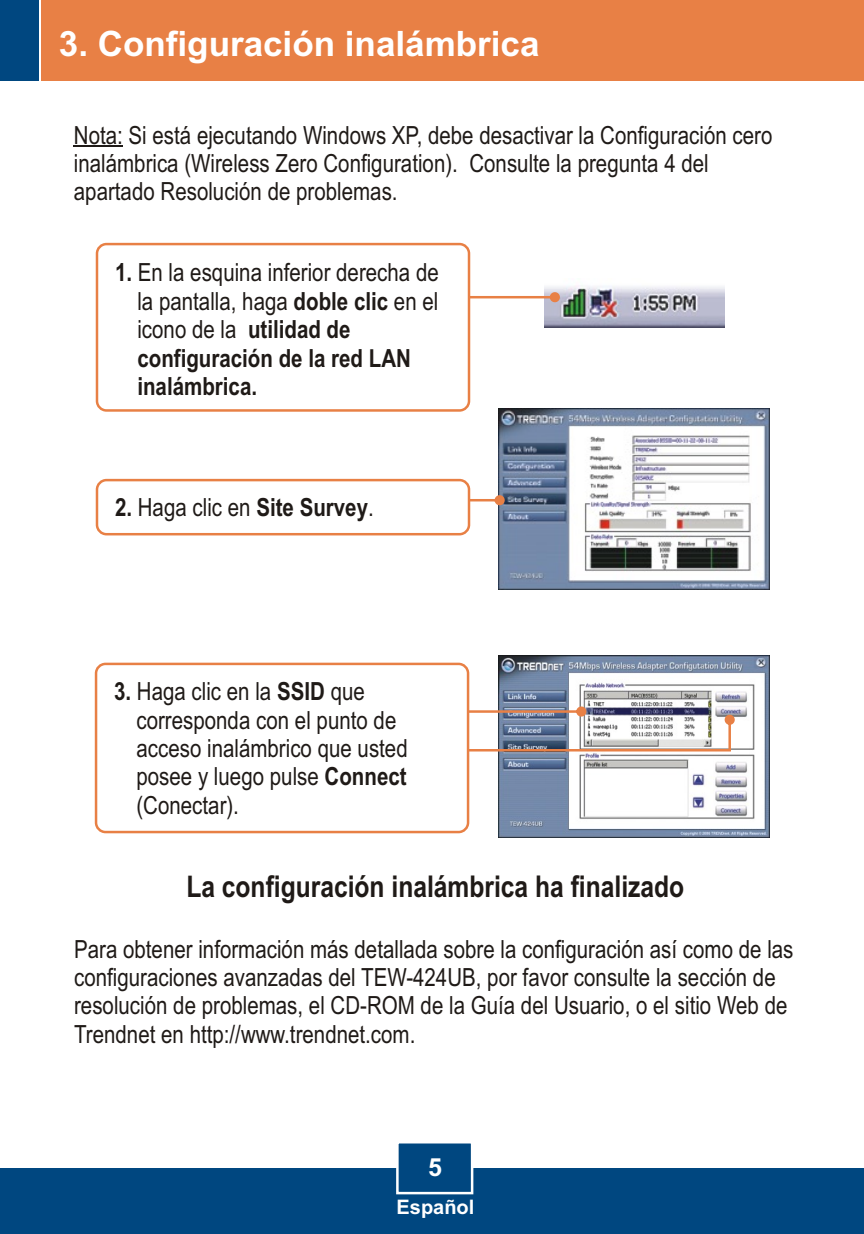
<style>
.page{position:relative;width:864px;height:1234px;background:#fff}
.page>*{position:absolute;margin:0;border:0;box-sizing:border-box;transform-origin:0 0}
.t1{font:700 35px "Arial";color:#fff}
.t2{font:700 30px "Arial Narrow";color:#1f1a17}
.t3{font:25px/28.2px "Arial Narrow";color:#1f1a17}
.t4{font:700 25px/28.5px "Arial Narrow";color:#1f1a17}
.t5{font:700 25px "Arial";color:#fff}
.t6{font:700 20px "Arial";color:#fff}
.s1{font-weight:400}
.s2{font-weight:700}
</style>
<div class="page">
<div style="left:0;top:1168px;width:863px;height:66px;background:#004780"></div>
<div style="left:42px;top:0;width:821px;height:81px;background:#e88045"></div>
<div style="left:0;top:0;width:39px;height:81px;background:#004780"></div>
<svg style="left:396px;top:1143px;width:78px;height:52px"></svg>
<img style="left:544px;top:285px;width:180px;height:43px">
<img style="left:499px;top:408px;width:270px;height:181px">
<img style="left:499px;top:655px;width:270px;height:182px">
<svg style="left:470px;top:292px;width:90px;height:10px"></svg>
<svg style="left:470px;top:495px;width:34px;height:10px"></svg>
<div style="left:96px;top:243px;width:374px;height:169px;background:#fff;border:3px solid #e88045;border-radius:9px"></div>
<div style="left:96px;top:479px;width:374px;height:56px;background:#fff;border:3px solid #e88045;border-radius:9px"></div>
<hr style="left:74px;top:146px;width:49px;height:1px;background:#1f1a17">
<svg style="left:469px;top:706px;width:265px;height:45px"></svg>
<div style="left:95px;top:662px;width:374px;height:171px;background:#fff;border:3px solid #e88045;border-radius:9px"></div>
<h1 class="t1" style="left:59px;top:30px;width:482px">3. Configuración inalámbrica</h1>
<p class="t3" style="left:74px;top:123px;width:700px">Nota: Si está ejecutando Windows XP, debe desactivar la Configuración cero inalámbrica (Wireless Zero Configuration). Consulte la pregunta 4 del apartado Resolución de problemas.</p>
<p class="t4" style="left:137px;top:260px;width:303px;text-indent:-22px">1. <span class="s1">En la esquina inferior derecha de la pantalla, haga</span> doble clic <span class="s1">en el icono de la</span> utilidad de configuración de la red LAN inalámbrica.</p>
<p class="t4" style="left:115px;top:495px;width:260px">2. <span class="s1">Haga clic en</span> Site Survey<span class="s1">.</span></p>
<p class="t3" style="left:136px;top:679px;width:273px;text-indent:-22px"><span class="s2">3.</span> Haga clic en la <span class="s2">SSID</span> que corresponda con el punto de acceso inalámbrico que usted posee y luego pulse <span class="s2">Connect </span>(Conectar).</p>
<p class="t2" style="left:186px;top:875px;width:499px">La configuración inalámbrica ha finalizado</p>
<p class="t3" style="left:74px;top:937px;width:721px">Para obtener información más detallada sobre la configuración así como de las configuraciones avanzadas del TEW-424UB, por favor consulte la sección de resolución de problemas, el CD-ROM de la Guía del Usuario, o el sitio Web de Trendnet en http://www.trendnet.com.</p>
<p class="t5" style="left:428px;top:1158px;width:15px">5</p>
<p class="t6" style="left:396px;top:1199px;width:79px">Español</p>
</div>
